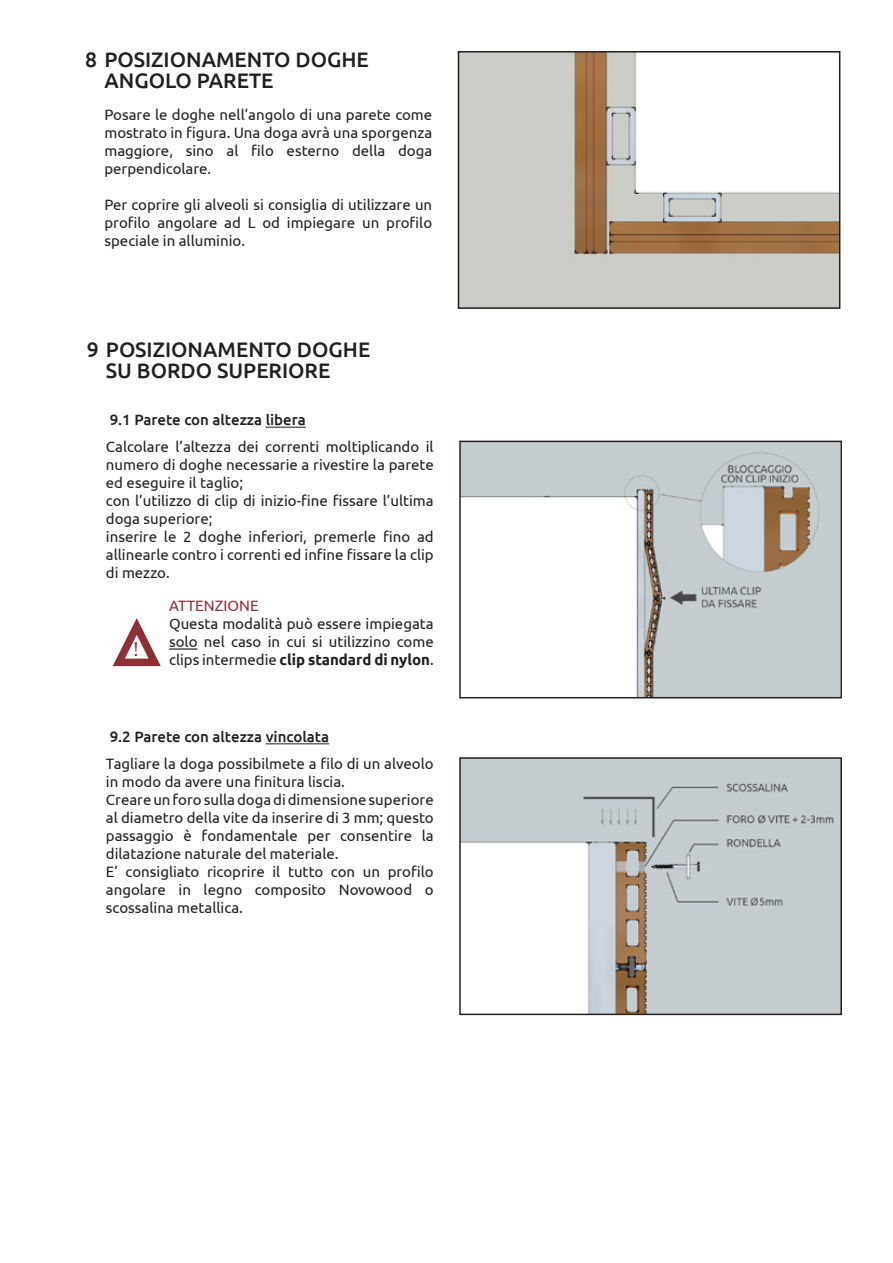
<style>
.page{position:relative;width:893px;height:1263px;background:#fff}
.page>*{position:absolute;margin:0;border:0;box-sizing:border-box;transform-origin:0 0}
.t1{font:500 21px "Ubuntu";color:#231f20}
.t2{font:21px "Minion Pro";color:#8d2f34}
.t3{font:15px/18px "Ubuntu";color:#231f20;text-align:justify}
.t4{font:500 15px "Ubuntu";color:#231f20}
.t5{font:15px "Ubuntu";color:#8d2f34}
.s1{font-weight:700}
</style>
<div class="page">
<img style="left:462px;top:444px;width:377px;height:251px">
<div style="left:459px;top:441px;width:383px;height:257px;border:2px solid #231f20"></div>
<img style="left:462px;top:760px;width:377px;height:252px">
<div style="left:459px;top:757px;width:383px;height:258px;border:2px solid #231f20"></div>
<hr style="left:266px;top:427px;width:40px;height:1px;background:#231f20">
<hr style="left:266px;top:743px;width:63px;height:1px;background:#231f20">
<hr style="left:169px;top:648px;width:29px;height:2px;background:#231f20">
<svg style="left:112px;top:618px;width:49px;height:49px"></svg>
<img style="left:461px;top:54px;width:376px;height:252px">
<div style="left:458px;top:51px;width:382px;height:258px;border:2px solid #231f20"></div>
<p class="t1" style="left:85px;top:47px;width:285px">8 POSIZIONAMENTO DOGHE</p>
<p class="t1" style="left:104px;top:68px;width:171px">ANGOLO PARETE</p>
<p class="t3" style="left:104px;top:105px;width:329px">Posare le doghe nell’angolo di una parete come mostrato in figura. Una doga avrà una sporgenza maggiore, sino al filo esterno della doga perpendicolare.</p>
<p class="t3" style="left:104px;top:195px;width:329px">Per coprire gli alveoli si consiglia di utilizzare un profilo angolare ad L od impiegare un profilo speciale in alluminio.</p>
<p class="t1" style="left:87px;top:336px;width:285px">9 POSIZIONAMENTO DOGHE</p>
<p class="t1" style="left:106px;top:357px;width:226px">SU BORDO SUPERIORE</p>
<p class="t4" style="left:110px;top:410px;width:198px">9.1 Parete con altezza libera</p>
<p class="t3" style="left:106px;top:437px;width:329px">Calcolare l’altezza dei correnti moltiplicando il numero di doghe necessarie a rivestire la parete ed eseguire il taglio;</p>
<p class="t3" style="left:106px;top:491px;width:329px">con l’utilizzo di clip di inizio-fine fissare l’ultima doga superiore;</p>
<p class="t3" style="left:106px;top:527px;width:329px">inserire le 2 doghe inferiori, premerle fino ad allinearle contro i correnti ed infine fissare la clip di mezzo.</p>
<p class="t2" style="left:133px;top:635px;width:7px">!</p>
<p class="t5" style="left:169px;top:597px;width:91px">ATTENZIONE</p>
<p class="t3" style="left:169px;top:614px;width:266px">Questa modalità può essere impiegata solo nel caso in cui si utilizzino come clips intermedie <span class="s1">clip standard di nylon</span>.</p>
<p class="t4" style="left:110px;top:727px;width:221px">9.2 Parete con altezza vincolata</p>
<p class="t3" style="left:106px;top:754px;width:329px">Tagliare la doga possibilmete a filo di un alveolo in modo da avere una finitura liscia.</p>
<p class="t3" style="left:106px;top:790px;width:329px">Creare un foro sulla doga di dimensione superiore al diametro della vite da inserire di 3 mm; questo passaggio è fondamentale per consentire la dilatazione naturale del materiale.</p>
<p class="t3" style="left:106px;top:862px;width:329px">E’ consigliato ricoprire il tutto con un profilo angolare in legno composito Novowood o scossalina metallica.</p>
</div>
